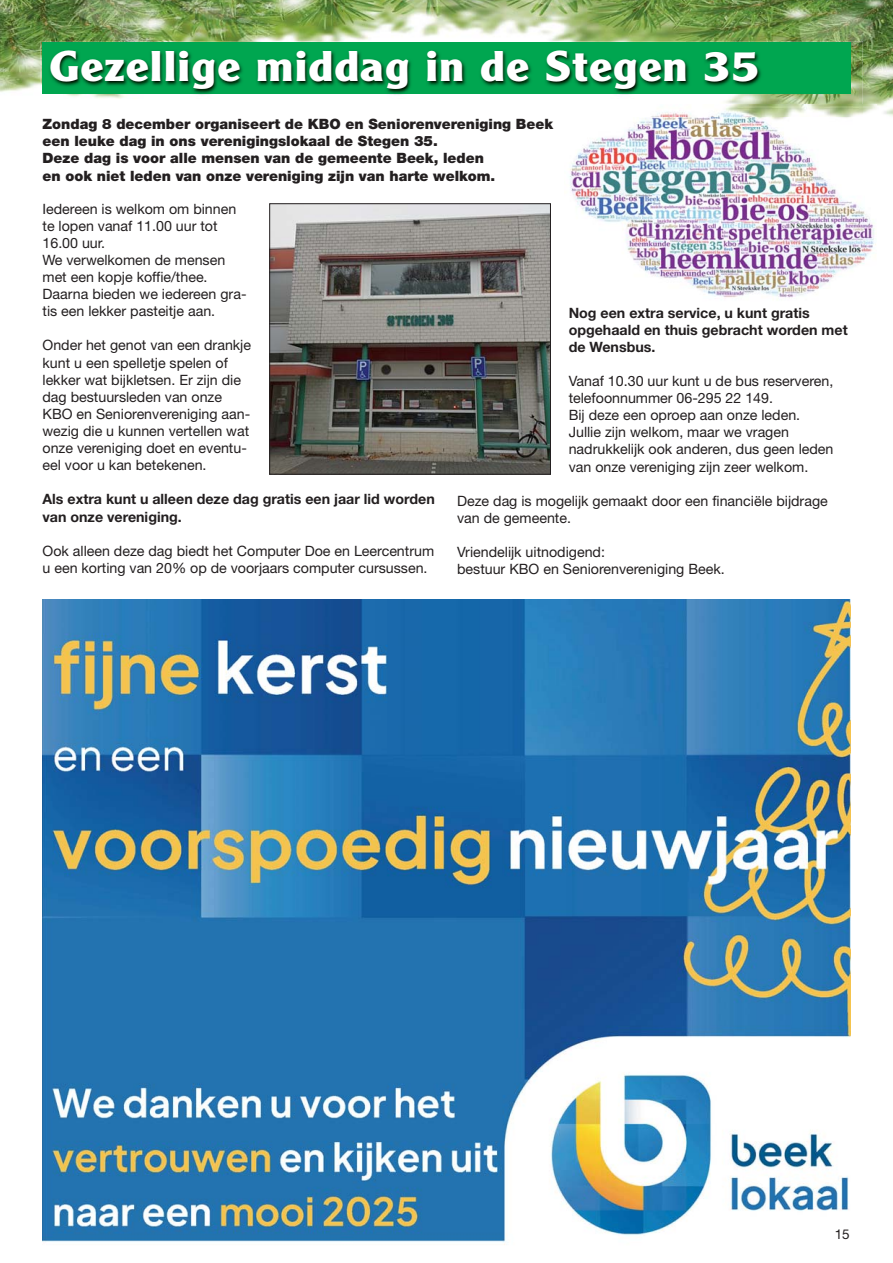
<style>
.page{position:relative;width:893px;height:1263px;background:#fff}
.page>*{position:absolute;margin:0;border:0;box-sizing:border-box;transform-origin:0 0}
.t1{font:700 42px "Clearface Gothic LH";letter-spacing:.025em;color:#fff;scale:1.17 1}
.t2{font:14.25px/17.1px "Helvetica Neue";color:#231f20}
.t3{font:900 14.25px/17.1px "Helvetica Neue";color:#231f20}
.t4{font:700 14.25px/17.1px "Helvetica Neue";color:#231f20}
.t5{font:13.5px "Helvetica Neue";color:#231f20}
</style>
<div class="page">
<img style="left:43px;top:600px;width:807px;height:645px">
<img style="left:0;top:0;width:893px;height:116px">
<img style="left:41px;top:41px;width:822px;height:75px">
<img style="left:565px;top:105px;width:312px;height:195px">
<img style="left:271px;top:205px;width:278px;height:267px">
<div style="left:269px;top:203px;width:282px;height:271px;border:1px solid #231f20"></div>
<h1 class="t1" style="left:49px;top:51px;width:608px">Gezellige middag in de Stegen 35</h1>
<p class="t3" style="left:43px;top:117px;width:512px">Zondag 8 december organiseert de KBO en Seniorenvereniging Beek een leuke dag in ons verenigingslokaal de Stegen 35.<br>Deze dag is voor alle mensen van de gemeente Beek, leden<br>en ook niet leden van onze vereniging zijn van harte welkom.</p>
<p class="t2" style="left:43px;top:201px;width:206px">Iedereen is welkom om binnen te lopen vanaf 11.00 uur tot<br>16.00 uur.<br>We verwelkomen de mensen met een kopje koffie/thee.<br>Daarna bieden we iedereen gra&shy;tis een lekker pasteitje aan.</p>
<p class="t2" style="left:43px;top:338px;width:210px">Onder het genot van een drankje kunt u een spelletje spelen of lekker wat bijkletsen. Er zijn die dag bestuursleden van onze<br>KBO en Seniorenvereniging aan&shy;wezig die u kunnen vertellen wat onze vereniging doet en eventu&shy;eel voor u kan betekenen.</p>
<p class="t4" style="left:43px;top:492px;width:394px">Als extra kunt u alleen deze dag gratis een jaar lid worden van onze vereniging.</p>
<p class="t2" style="left:43px;top:543px;width:393px">Ook alleen deze dag biedt het Computer Doe en Leercentrum u een korting van 20% op de voorjaars computer cursussen.</p>
<p class="t4" style="left:569px;top:305px;width:280px">Nog een extra service, u kunt gratis opgehaald en thuis gebracht worden met de Wensbus.</p>
<p class="t2" style="left:569px;top:374px;width:266px">Vanaf 10.30 uur kunt u de bus reserveren, telefoonnummer 06-295 22 149.<br>Bij deze een oproep aan onze leden.<br>Jullie zijn welkom, maar we vragen nadrukkelijk ook anderen, dus geen leden van onze vereniging zijn zeer welkom.</p>
<p class="t2" style="left:457px;top:493px;width:372px">Deze dag is mogelijk gemaakt door een financiële bijdrage van de gemeente.</p>
<p class="t2" style="left:457px;top:545px;width:269px">Vriendelijk uitnodigend:<br>bestuur KBO en Seniorenvereniging Beek.</p>
<p class="t5" style="left:835px;top:1229px;width:16px">15</p>
</div>
